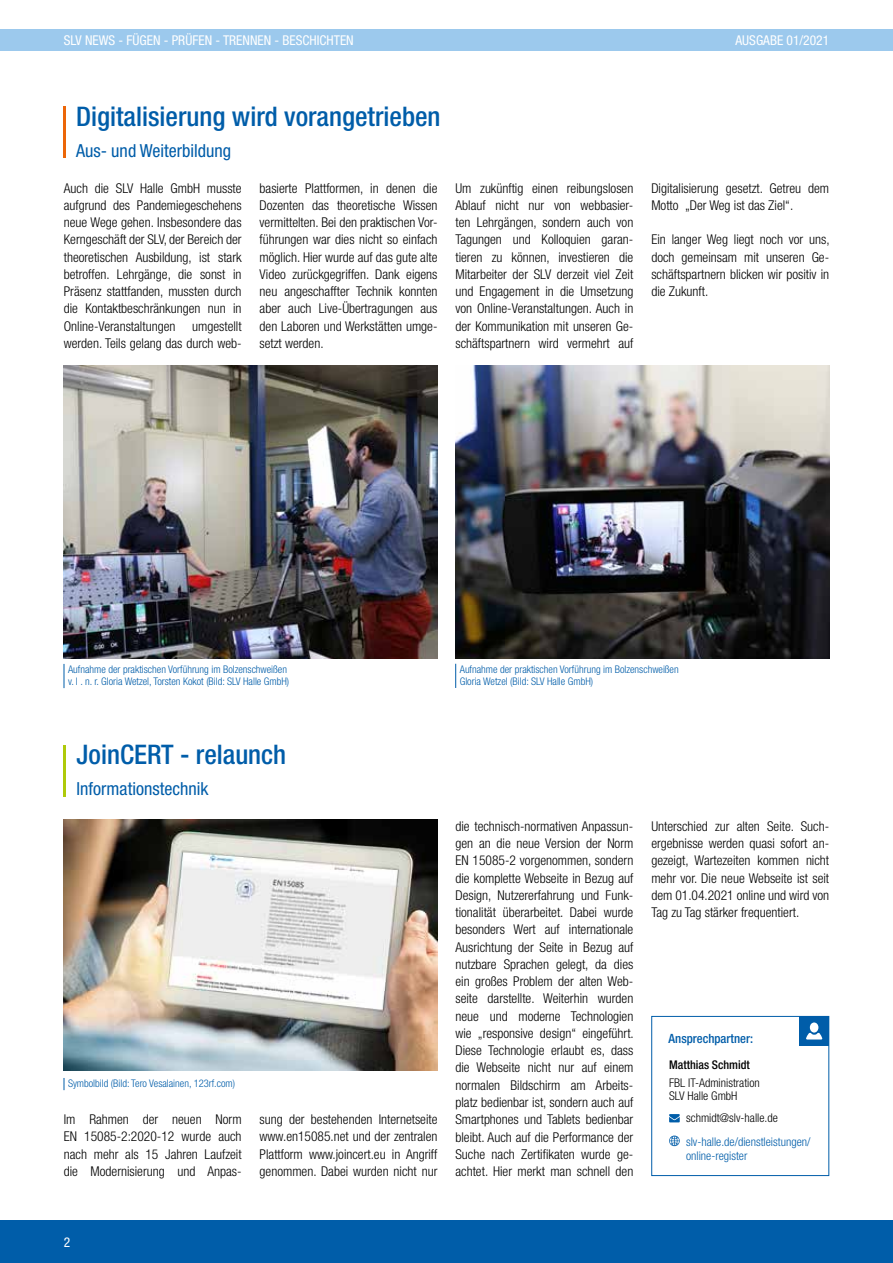
<style>
.page{position:relative;width:893px;height:1263px;background:#fff}
.page>*{position:absolute;margin:0;border:0;box-sizing:border-box;transform-origin:0 0}
.t1{font:500 condensed 27px "Helvetica Neue LT Std";color:#005da9}
.t2{font:condensed 18px "Helvetica Neue LT Std";color:#005da9}
.t3{font:300 condensed 13.5px/17.2px "Helvetica Neue LT Std";color:#000;text-align:justify}
.t4{font:condensed 13.5px "Helvetica Neue LT Std";color:#fff}
.t5{font:500 condensed 12.75px "Helvetica Neue LT Std";color:#005da9}
.t6{font:300 condensed 12px/13.5px "Helvetica Neue LT Std";color:#000}
.t7{font:300 condensed 12px/13.5px "Helvetica Neue LT Std";color:#005da9}
.t8{font:500 condensed 12px "Helvetica Neue LT Std";color:#000}
.t9{font:300 condensed 10.5px/12px "Helvetica Neue LT Std";color:#005da9}
</style>
<div class="page">
<div style="left:0;top:29px;width:893px;height:21px;background:#9cc9ed"></div>
<svg style="left:64px;top:664px;width:1px;height:24px"></svg>
<svg style="left:455px;top:664px;width:1px;height:24px"></svg>
<hr style="left:63px;top:106px;width:3px;height:52px;background:#ec6608">
<img style="left:64px;top:365px;width:373px;height:293px">
<img style="left:455px;top:365px;width:374px;height:293px">
<svg style="left:669px;top:1114px;width:11px;height:8px"></svg>
<svg style="left:669px;top:1135px;width:11px;height:12px"></svg>
<div style="left:651px;top:1016px;width:178px;height:160px;border:1px solid #005da9"></div>
<div style="left:799px;top:1016px;width:30px;height:30px;background:#005da9"></div>
<svg style="left:806px;top:1022px;width:16px;height:17px"></svg>
<hr style="left:64px;top:745px;width:2px;height:51px;background:#afca0b">
<img style="left:64px;top:820px;width:373px;height:250px">
<svg style="left:64px;top:1078px;width:1px;height:12px"></svg>
<div style="left:0;top:1220px;width:893px;height:43px;background:#005da9"></div>
<p class="t4" style="left:64px;top:32px;width:291px">SLV NEWS - FÜGEN - PRÜFEN - TRENNEN - BESCHICHTEN</p>
<p class="t4" style="left:735px;top:32px;width:95px">AUSGABE 01/2021</p>
<h1 class="t1" style="left:76px;top:100px;width:366px">Digitalisierung wird vorangetrieben</h1>
<h2 class="t2" style="left:76px;top:140px;width:157px">Aus- und Weiterbildung</h2>
<p class="t3" style="left:64px;top:179px;width:179px">Auch die SLV Halle GmbH musste aufgrund des Pandemiegeschehens neue Wege gehen. Insbesondere das Kerngeschäft der SLV, der Bereich der theoretischen Ausbildung, ist stark betroffen. Lehrgänge, die sonst in Präsenz stattfanden, mussten durch die Kontaktbeschränkungen nun in Online-Veranstaltungen umgestellt werden. Teils gelang das durch web-</p>
<p class="t3" style="left:260px;top:179px;width:179px">basierte Plattformen, in denen die Dozenten das theoretische Wissen vermittelten. Bei den praktischen Vor&shy;führungen war dies nicht so einfach möglich. Hier wurde auf das gute alte Video zurückgegriffen. Dank eigens neu angeschaffter Technik konnten aber auch Live-Übertragungen aus den Laboren und Werkstätten umge&shy;setzt werden.</p>
<p class="t3" style="left:455px;top:179px;width:179px">Um zukünftig einen reibungslosen Ablauf nicht nur von webbasier&shy;ten Lehrgängen, sondern auch von Tagungen und Kolloquien garan&shy;tieren zu können, investieren die Mitarbeiter der SLV derzeit viel Zeit und Engagement in die Umsetzung von Online-Veranstaltungen. Auch in der Kommunikation mit unseren Ge&shy;schäftspartnern wird vermehrt auf</p>
<p class="t3" style="left:651px;top:179px;width:179px">Digitalisierung gesetzt. Getreu dem<br>Motto „Der Weg ist das Ziel“.</p>
<p class="t3" style="left:651px;top:231px;width:180px">Ein langer Weg liegt noch vor uns, doch gemeinsam mit unseren Ge&shy;schäftspartnern blicken wir positiv in die Zukunft.</p>
<p class="t9" style="left:68px;top:663px;width:223px">Aufnahme der praktischen Vorführung im Bolzenschweißen v. l . n. r. Gloria Wetzel, Torsten Kokot (Bild: SLV Halle GmbH)</p>
<p class="t9" style="left:460px;top:663px;width:220px">Aufnahme der praktischen Vorführung im Bolzenschweißen<br>Gloria Wetzel (Bild: SLV Halle GmbH)</p>
<h1 class="t1" style="left:77px;top:738px;width:211px">JoinCERT - relaunch</h1>
<h2 class="t2" style="left:77px;top:778px;width:133px">Informationstechnik</h2>
<p class="t9" style="left:68px;top:1077px;width:168px">Symbolbild (Bild: Tero Vesalainen, 123rf.com)</p>
<p class="t3" style="left:64px;top:1111px;width:179px">Im Rahmen der neuen Norm EN 15085-2:2020-12 wurde auch nach mehr als 15 Jahren Laufzeit die Modernisierung und Anpas-</p>
<p class="t3" style="left:260px;top:1111px;width:179px">sung der bestehenden Internetseite www. en15085. net und der zentralen Plattform www.joincert. eu in Angriff genommen. Dabei wurden nicht nur</p>
<p class="t3" style="left:455px;top:817px;width:179px;text-align:left">die technisch-normativen Anpassun&shy;gen an die neue Version der Norm EN 15085-2 vorgenommen, sondern die komplette Webseite in Bezug auf Design, Nutzererfahrung und Funk&shy;tionalität überarbeitet. Dabei wurde besonders Wert auf internationale Ausrichtung der Seite in Bezug auf nutzbare Sprachen gelegt, da dies ein großes Problem der alten Web&shy;seite darstellte. Weiterhin wurden neue und moderne Technologien wie „responsive design“ eingeführt.<br>Diese Technologie erlaubt es, dass die Webseite nicht nur auf einem normalen Bildschirm am Arbeits&shy;platz bedienbar ist, sondern auch auf Smartphones und Tablets bedienbar bleibt. Auch auf die Performance der Suche nach Zertifikaten wurde ge&shy;achtet. Hier merkt man schnell den</p>
<p class="t3" style="left:651px;top:817px;width:179px">Unterschied zur alten Seite. Such&shy;ergebnisse werden quasi sofort an&shy;gezeigt, Wartezeiten kommen nicht mehr vor. Die neue Webseite ist seit dem 01.04. 2021 online und wird von Tag zu Tag stärker frequentiert.</p>
<p class="t5" style="left:669px;top:1031px;width:86px">Ansprechpartner:</p>
<p class="t8" style="left:669px;top:1058px;width:82px">Matthias Schmidt</p>
<p class="t6" style="left:669px;top:1076px;width:92px">FBL IT-Administration<br>SLV Halle GmbH</p>
<p class="t6" style="left:686px;top:1111px;width:93px">schmidt@slv-halle. de</p>
<p class="t7" style="left:686px;top:1135px;width:126px">slv-halle.de/dienstleistungen/ online-register</p>
<p class="t4" style="left:64px;top:1234px;width:8px">2</p>
</div>
